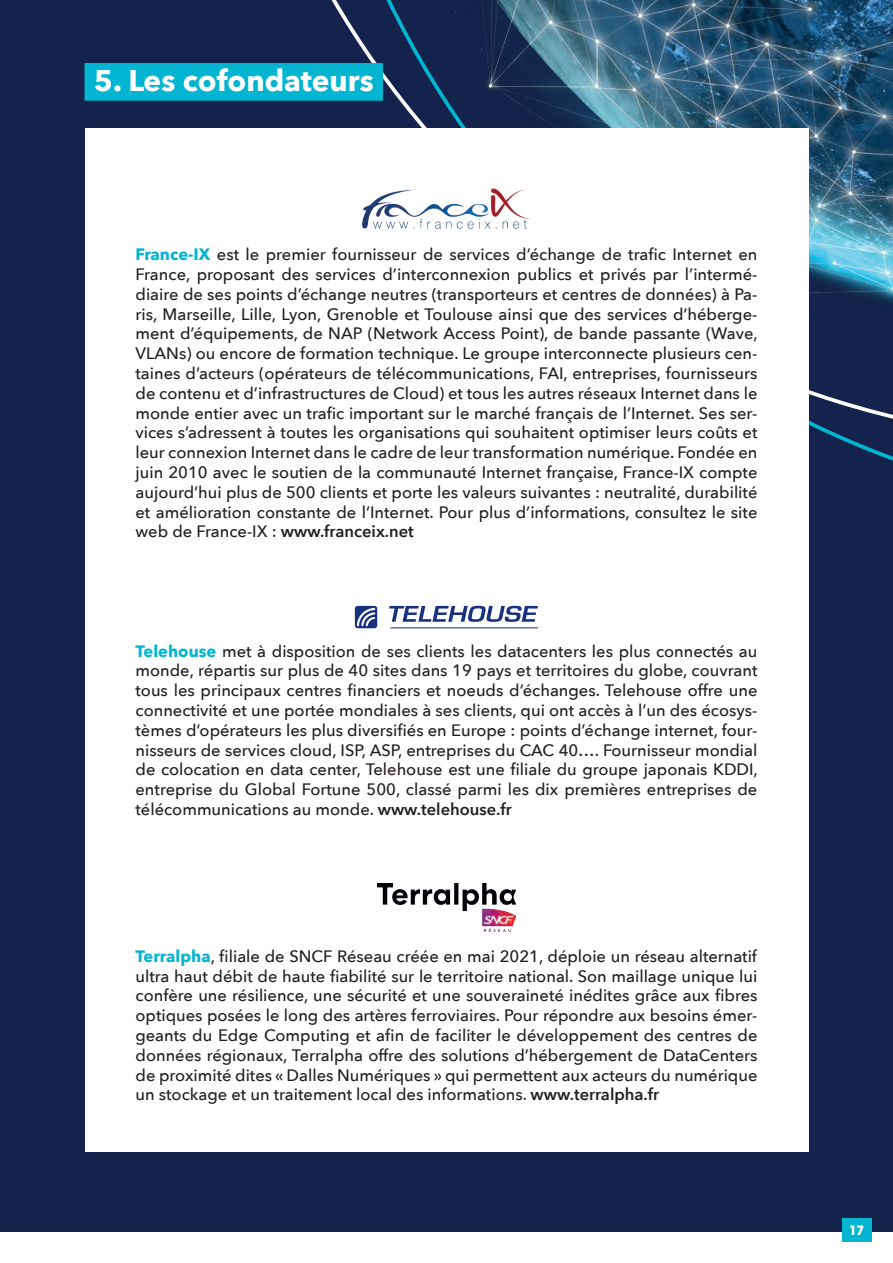
<style>
.page{position:relative;width:893px;height:1263px;background:#fff}
.page>*{position:absolute;margin:0;border:0;box-sizing:border-box;transform-origin:0 0}
.t1{font:700 29.7px "Avenir Next";color:#fff}
.t2{font:500 16.5px/19.8px "Avenir Next";color:#231f20;text-align:justify}
.t3{font:700 12.75px "ITC Avant Garde Pro";color:#fff}
.s1{font-weight:700;color:#03b5d1}
.s2{font-weight:600}
</style>
<div class="page">
<div style="left:0;top:0;width:893px;height:1231px;background:linear-gradient(to right,#13224a,#16254c)"></div>
<div style="left:0;top:0;width:893px;height:549px;background:#14234b"></div>
<img style="left:331px;top:0;width:562px;height:516px">
<div style="left:842px;top:1218px;width:30px;height:24px;background:#03b5d1"></div>
<div style="left:85px;top:128px;width:723px;height:1023px;background:#fff"></div>
<img style="left:362px;top:188px;width:168px;height:41px">
<svg style="left:389px;top:606px;width:149px;height:16px"></svg>
<svg style="left:355px;top:606px;width:22px;height:22px"></svg>
<svg style="left:357px;top:608px;width:18px;height:18px"></svg>
<hr style="left:390px;top:628px;width:148px;height:1px;background:#183181">
<img style="left:378px;top:883px;width:137px;height:49px">
<div style="left:85px;top:63px;width:298px;height:38px;background:#03b5d1"></div>
<h1 class="t1" style="left:94px;top:55px;width:281px">5. Les cofondateurs</h1>
<p class="t2" style="left:136px;top:244px;width:624px"><span class="s1">France-IX</span> est le premier fournisseur de services d’échange de trafic Internet en France, proposant des services d’interconnexion publics et privés par l’intermé&shy;diaire de ses points d’échange neutres (transporteurs et centres de données) à Pa&shy;ris, Marseille, Lille, Lyon, Grenoble et Toulouse ainsi que des services d’héberge&shy;ment d’équipements, de NAP (Network Access Point), de bande passante (Wave, VLANs) ou encore de formation technique. Le groupe interconnecte plusieurs cen&shy;taines d’acteurs (opérateurs de télécommunications, FAI, entreprises, fournisseurs de contenu et d’infrastructures de Cloud) et tous les autres réseaux Internet dans le monde entier avec un trafic important sur le marché français de l’Internet. Ses ser&shy;vices s’adressent à toutes les organisations qui souhaitent optimiser leurs coûts et leur connexion Internet dans le cadre de leur transformation numérique. Fondée en juin 2010 avec le soutien de la communauté Internet française, France-IX compte aujourd’hui plus de 500 clients et porte les valeurs suivantes : neutralité, durabilité et amélioration constante de l’Internet. Pour plus d’informations, consultez le site web de France-IX : <span class="s2">www.franceix.net</span></p>
<p class="t2" style="left:136px;top:640px;width:624px"><span class="s1">Telehouse</span> met à disposition de ses clients les datacenters les plus connectés au monde, répartis sur plus de 40 sites dans 19 pays et territoires du globe, couvrant tous les principaux centres financiers et noeuds d’échanges. Telehouse offre une connectivité et une portée mondiales à ses clients, qui ont accès à l’un des écosys&shy;tèmes d’opérateurs les plus diversifiés en Europe : points d’échange internet, four&shy;nisseurs de services cloud, ISP, ASP, entreprises du CAC 40…. Fournisseur mondial de colocation en data center, Telehouse est une filiale du groupe japonais KDDI, entreprise du Global Fortune 500, classé parmi les dix premières entreprises de télécommunications au monde. <span class="s2">www.telehouse.fr</span></p>
<p class="t2" style="left:136px;top:945px;width:623px"><span class="s1">Terralpha</span>, filiale de SNCF Réseau créée en mai 2021, déploie un réseau alternatif ultra haut débit de haute fiabilité sur le territoire national. Son maillage unique lui confère une résilience, une sécurité et une souveraineté inédites grâce aux fibres optiques posées le long des artères ferroviaires. Pour répondre aux besoins émer&shy;geants du Edge Computing et afin de faciliter le développement des centres de données régionaux, Terralpha offre des solutions d’hébergement de DataCenters de proximité dites « Dalles Numériques » qui permettent aux acteurs du numérique un stockage et un traitement local des informations. <span class="s2">www.terralpha.fr</span></p>
<p class="t3" style="left:849px;top:1221px;width:17px">17</p>
</div>
